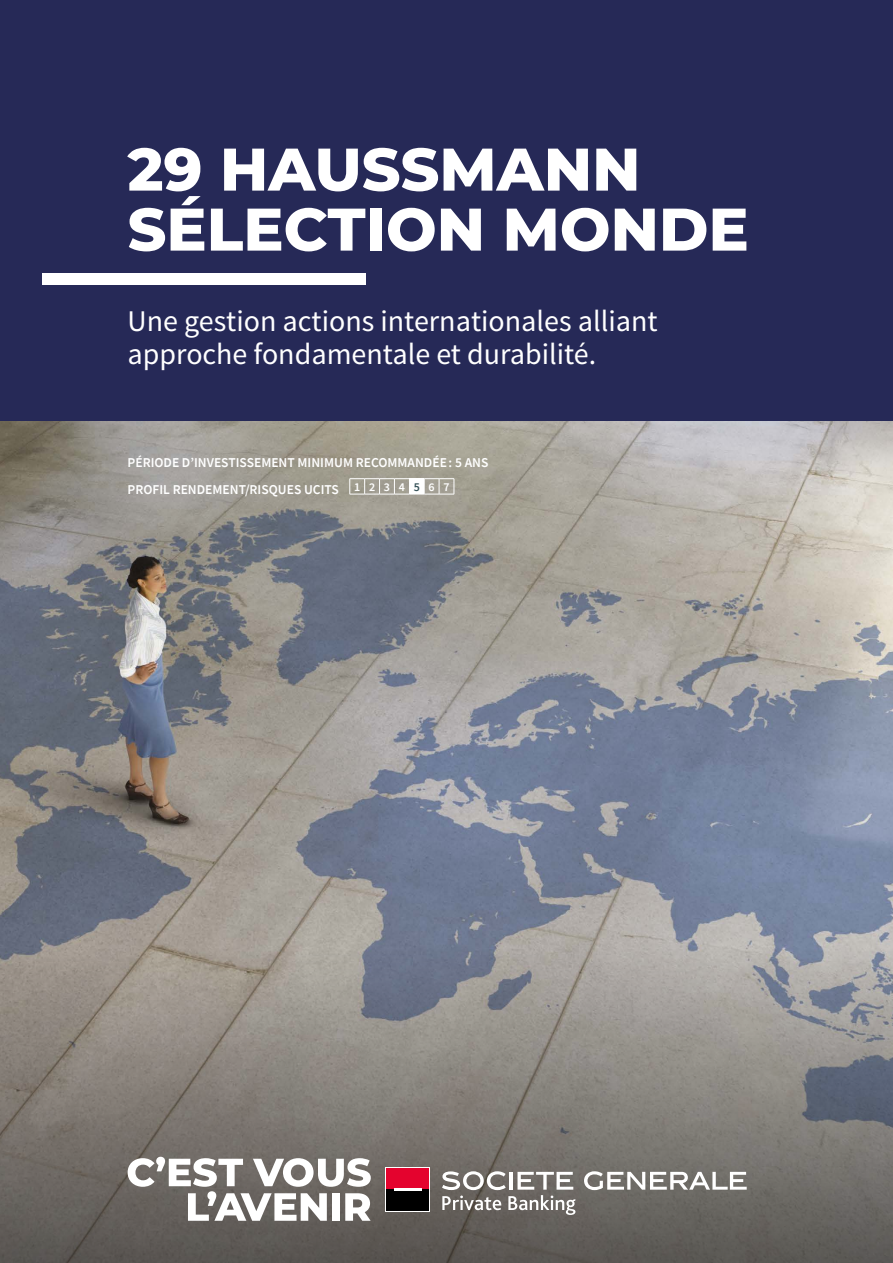
<style>
.page{position:relative;width:893px;height:1263px;background:#fff}
.page>*{position:absolute;margin:0;border:0;box-sizing:border-box;transform-origin:0 0}
.t1{font:800 60px/60px "Montserrat";color:#fff}
.t2{font:30px/33px "Source Sans Pro";color:#fff}
.t3{font:600 13.5px/27px "Source Sans Pro";color:#fff}
</style>
<div class="page">
<img style="left:0;top:421px;width:893px;height:527px">
<div style="left:0;top:0;width:893px;height:421px;background:#262957"></div>
<div style="left:43px;top:274px;width:323px;height:11px;background:#fff"></div>
<svg style="left:349px;top:478px;width:106px;height:17px"></svg>
<svg style="left:0;top:948px;width:893px;height:315px;background:#827e7a"></svg>
<svg style="left:386px;top:1167px;width:44px;height:45px"></svg>
<div style="left:387px;top:1168px;width:42px;height:22px;background:#e4032e"></div>
<div style="left:387px;top:1190px;width:42px;height:21px;background:#000"></div>
<hr style="left:394px;top:1188px;width:28px;height:3px;background:#fff">
<svg style="left:128px;top:1157px;width:243px;height:64px"></svg>
<svg style="left:584px;top:1171px;width:163px;height:19px"></svg>
<svg style="left:442px;top:1171px;width:133px;height:44px"></svg>
<h1 class="t1" style="left:128px;top:136px;width:623px">29 HAUSSMANN<br>SÉLECTION MONDE</h1>
<h2 class="t2" style="left:128px;top:305px;width:532px">Une gestion actions internationales alliant approche fondamentale et durabilité.</h2>
<p class="t3" style="left:128px;top:449px;width:362px">PÉRIODE D’INVESTISSEMENT MINIMUM RECOMMANDÉE: 5 ANS<br>PROFIL RENDEMENT/RISQUES UCITS <sup>1</sup> <sup>2</sup> <sup>3</sup> <sup>4</sup> <sup>5</sup> <sup>6</sup> <sup>7</sup></p>
</div>
